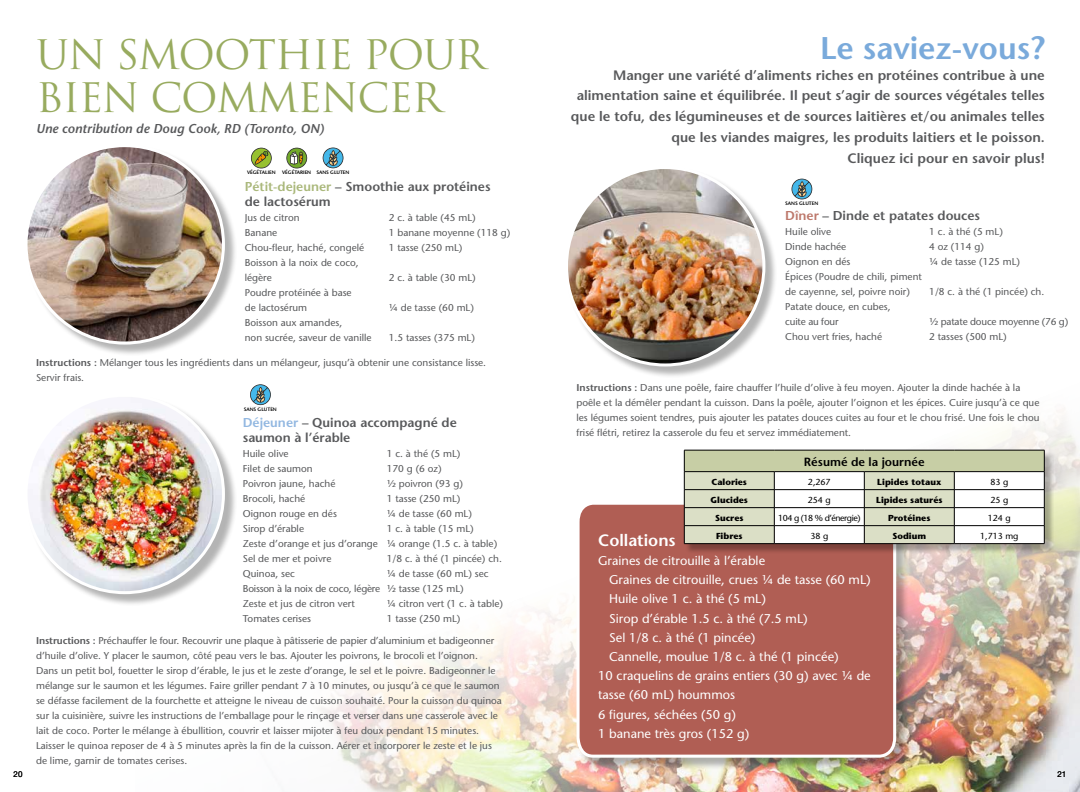
<style>
.page{position:relative;width:1080px;height:792px;background:#fff}
.page>*{position:absolute;margin:0;border:0;box-sizing:border-box;transform-origin:0 0}
.t1{font:39.6px/43px "Trajan";letter-spacing:-.03em;color:#98ab5f}
.t2{font:600 31.3px "Stone Sans";color:#7aaadb}
.t3{font:600 16.5px "Stone Sans";color:#fff}
.t4{font:600 13.7px/20.7px "Stone Sans";color:#58595b;text-align:right}
.t5{font:600 12.9px/15px "Stone Sans";color:#58595b}
.t6{font:italic 600 12.9px "Stone Sans";color:#58595b}
.t7{font:12.7px "Stone Sans";color:#fff}
.t8{font:600 11.9px "Stone Sans";color:#000}
.t9{font:9.9px/15px "Stone Sans";color:#58595b}
.t10{font:9.9px "Stone Sans";letter-spacing:-.02em;color:#58595b}
.t11{font:700 8.7px "Stone Sans";color:#000}
.t12{font:8.7px "Stone Sans";color:#000}
.t13{font:8.7px "Stone Sans";letter-spacing:-.05em;color:#000}
.t14{font:8px "Helvetica Neue LT Pro";color:#000}
.t15{font:600 4.9px "Stone Sans";letter-spacing:-.01em;color:#000}
.s1{color:#aab87b}
.s2{font-weight:600}
.s3{color:#93b8e1}
.s4{color:#bd786b}
</style>
<div class="page">
<img style="left:250px;top:406px;width:830px;height:386px">
<div style="left:578px;top:503px;width:331px;height:268px;background:#000;opacity:.3"></div>
<div style="left:575px;top:500px;width:323px;height:259px;background:#b05e54"></div>
<div style="left:685px;top:451px;width:369px;height:103px;background:#000;opacity:.3"></div>
<svg style="left:684px;top:450px;width:361px;height:94px"></svg>
<hr style="left:684px;top:543px;width:90px;height:1px;background:#000">
<hr style="left:774px;top:543px;width:90px;height:1px;background:#000">
<hr style="left:864px;top:543px;width:90px;height:1px;background:#000">
<hr style="left:954px;top:543px;width:90px;height:1px;background:#000">
<div style="left:26px;top:146px;width:211px;height:211px;background:#000;opacity:.3"></div>
<img style="left:26px;top:146px;width:197px;height:196px">
<div style="left:566px;top:168px;width:212px;height:211px;background:#000;opacity:.3"></div>
<img style="left:566px;top:168px;width:198px;height:197px;border-radius:99px">
<div style="left:26px;top:395px;width:211px;height:212px;background:#000;opacity:.3"></div>
<img style="left:27px;top:397px;width:196px;height:196px">
<svg style="left:251px;top:148px;width:21px;height:20px"></svg>
<svg style="left:286px;top:148px;width:21px;height:20px"></svg>
<svg style="left:250px;top:384px;width:21px;height:21px"></svg>
<svg style="left:792px;top:179px;width:20px;height:20px"></svg>
<svg style="left:323px;top:148px;width:20px;height:20px"></svg>
<h1 class="t1" style="left:36px;top:33px;width:451px">UN SMOOTHIE POUR<br>BIEN COMMENCER</h1>
<h3 class="t6" style="left:36px;top:120px;width:290px">Une contribution de Doug Cook, RD (Toronto, ON)</h3>
<p class="t15" style="left:247px;top:169px;width:30px">VÉGÉTALIEN</p>
<p class="t15" style="left:282px;top:169px;width:31px">VÉGÉTARIEN</p>
<p class="t15" style="left:316px;top:169px;width:35px">SANS GLUTEN</p>
<h3 class="t5" style="left:245px;top:179px;width:247px"><span class="s1">Pétit-dejeuner</span> – Smoothie aux protéines de lactosérum</h3>
<p class="t9" style="left:245px;top:210px;width:56px">Jus de citron</p>
<p class="t9" style="left:389px;top:210px;width:88px">2 c. à table (45 mL)</p>
<p class="t9" style="left:245px;top:225px;width:34px">Banane</p>
<p class="t9" style="left:389px;top:225px;width:123px">1 banane moyenne (118 g)</p>
<p class="t9" style="left:245px;top:240px;width:121px">Chou-fleur, haché, congelé</p>
<p class="t9" style="left:389px;top:240px;width:75px">1 tasse (250 mL)</p>
<p class="t9" style="left:245px;top:255px;width:116px">Boisson à la noix de coco, légère</p>
<p class="t9" style="left:389px;top:270px;width:88px">2 c. à table (30 mL)</p>
<p class="t9" style="left:245px;top:285px;width:108px">Poudre protéinée à base de lactosérum</p>
<p class="t9" style="left:245px;top:315px;width:128px">Boisson aux amandes,<br>non sucrée, saveur de vanille</p>
<p class="t9" style="left:389px;top:300px;width:87px">¼ de tasse (60 mL)</p>
<p class="t9" style="left:389px;top:330px;width:88px">1.5 tasses (375 mL)</p>
<p class="t9" style="left:36px;top:355px;width:452px"><span class="s2">Instructions :</span> Mélanger tous les ingrédients dans un mélangeur, jusqu’à obtenir une consistance lisse.<br>Servir frais.</p>
<p class="t15" style="left:244px;top:406px;width:35px">SANS GLUTEN</p>
<h3 class="t5" style="left:243px;top:415px;width:216px"><span class="s3">Déjeuner</span> – Quinoa accompagné de saumon à l’érable</h3>
<p class="t9" style="left:243px;top:446px;width:47px">Huile olive</p>
<p class="t9" style="left:387px;top:446px;width:75px">1 c. à thé (5 mL)</p>
<p class="t9" style="left:243px;top:461px;width:71px">Filet de saumon</p>
<p class="t9" style="left:387px;top:461px;width:56px">170 g (6 oz)</p>
<p class="t9" style="left:243px;top:476px;width:94px">Poivron jaune, haché</p>
<p class="t9" style="left:387px;top:476px;width:78px">½ poivron (93 g)</p>
<p class="t9" style="left:243px;top:491px;width:64px">Brocoli, haché</p>
<p class="t9" style="left:387px;top:491px;width:75px">1 tasse (250 mL)</p>
<p class="t9" style="left:243px;top:506px;width:96px">Oignon rouge en dés</p>
<p class="t9" style="left:387px;top:506px;width:87px">¼ de tasse (60 mL)</p>
<p class="t9" style="left:243px;top:521px;width:63px">Sirop d’érable</p>
<p class="t9" style="left:243px;top:521px;width:256px;text-indent:144px">1 c. à table (15 mL)<br>Zeste d’orange et jus d’orange ¼ orange (1.5 c. à table)<br>Sel de mer et poivre</p>
<p class="t9" style="left:387px;top:551px;width:117px">1/8 c. à thé (1 pincée) ch.</p>
<p class="t9" style="left:243px;top:566px;width:247px;text-indent:144px">¼ de tasse (60 mL) sec<br>Boisson à la noix de coco, légère ½ tasse (125 mL)<br>Zeste et jus de citron vert</p>
<p class="t9" style="left:243px;top:566px;width:54px">Quinoa, sec</p>
<p class="t9" style="left:387px;top:596px;width:118px">¼ citron vert (1 c. à table)</p>
<p class="t9" style="left:243px;top:611px;width:70px">Tomates cerises</p>
<p class="t9" style="left:387px;top:611px;width:75px">1 tasse (250 mL)</p>
<p class="t9" style="left:36px;top:633px;width:467px"><span class="s2">Instructions :</span> Préchauffer le four. Recouvrir une plaque à pâtisserie de papier d’aluminium et badigeonner d’huile d’olive. Y placer le saumon, côté peau vers le bas. Ajouter les poivrons, le brocoli et l’oignon.<br>Dans un petit bol, fouetter le sirop d’érable, le jus et le zeste d’orange, le sel et le poivre. Badigeonner le mélange sur le saumon et les légumes. Faire griller pendant 7 à 10 minutes, ou jusqu’à ce que le saumon se défasse facilement de la fourchette et atteigne le niveau de cuisson souhaité. Pour la cuisson du quinoa sur la cuisinière, suivre les instructions de l’emballage pour le rinçage et verser dans une casserole avec le lait de coco. Porter le mélange à ébullition, couvrir et laisser mijoter à feu doux pendant 15 minutes.<br>Laisser le quinoa reposer de 4 à 5 minutes après la fin de la cuisson. Aérer et incorporer le zeste et le jus de lime, garnir de tomates cerises.</p>
<h2 class="t2" style="left:820px;top:29px;width:226px">Le saviez-vous?</h2>
<p class="t4" style="left:571px;top:64px;width:475px">Manger une variété d’aliments riches en protéines contribue à une alimentation saine et équilibrée. Il peut s’agir de sources végétales telles que le tofu, des légumineuses et de sources laitières et/ou animales telles que les viandes maigres, les produits laitiers et le poisson.<br>Cliquez ici pour en savoir plus!</p>
<p class="t15" style="left:785px;top:200px;width:35px">SANS GLUTEN</p>
<h3 class="t5" style="left:785px;top:208px;width:196px"><span class="s4">Dîner</span> – Dinde et patates douces</h3>
<p class="t9" style="left:785px;top:224px;width:47px">Huile olive</p>
<p class="t9" style="left:929px;top:224px;width:75px">1 c. à thé (5 mL)</p>
<p class="t9" style="left:785px;top:239px;width:63px">Dinde hachée</p>
<p class="t9" style="left:929px;top:239px;width:56px">4 oz (114 g)</p>
<p class="t9" style="left:785px;top:254px;width:67px">Oignon en dés</p>
<p class="t9" style="left:929px;top:254px;width:92px">¼ de tasse (125 mL)</p>
<p class="t9" style="left:785px;top:269px;width:138px">Épices (Poudre de chili, piment de cayenne, sel, poivre noir)</p>
<p class="t9" style="left:929px;top:284px;width:117px">1/8 c. à thé (1 pincée) ch.</p>
<p class="t9" style="left:785px;top:299px;width:107px">Patate douce, en cubes, cuite au four</p>
<p class="t10" style="left:929px;top:316px;width:140px">½ patate douce moyenne (76 g)</p>
<p class="t9" style="left:785px;top:329px;width:98px">Chou vert fries, haché</p>
<p class="t9" style="left:929px;top:329px;width:79px">2 tasses (500 mL)</p>
<p class="t9" style="left:577px;top:380px;width:464px"><span class="s2">Instructions :</span> Dans une poêle, faire chauffer l’huile d’olive à feu moyen. Ajouter la dinde hachée à la poêle et la démêler pendant la cuisson. Dans la poêle, ajouter l’oignon et les épices. Cuire jusqu’à ce que les légumes soient tendres, puis ajouter les patates douces cuites au four et le chou frisé. Une fois le chou frisé flétri, retirez la casserole du feu et servez immédiatement.</p>
<p class="t8" style="left:804px;top:455px;width:122px">Résumé de la journée</p>
<p class="t11" style="left:712px;top:476px;width:37px">Calories</p>
<p class="t12" style="left:808px;top:477px;width:24px">2,267</p>
<p class="t11" style="left:877px;top:476px;width:66px">Lipides totaux</p>
<p class="t12" style="left:990px;top:477px;width:19px">83 g</p>
<p class="t11" style="left:711px;top:494px;width:39px">Glucides</p>
<p class="t12" style="left:808px;top:495px;width:24px">254 g</p>
<p class="t11" style="left:876px;top:494px;width:68px">Lipides saturés</p>
<p class="t12" style="left:990px;top:495px;width:19px">25 g</p>
<p class="t11" style="left:715px;top:512px;width:30px">Sucres</p>
<p class="t13" style="left:778px;top:513px;width:84px">104 g (18 % d’énergie)</p>
<p class="t11" style="left:888px;top:512px;width:44px">Protéines</p>
<p class="t12" style="left:988px;top:513px;width:24px">124 g</p>
<p class="t11" style="left:716px;top:530px;width:28px">Fibres</p>
<p class="t12" style="left:810px;top:531px;width:19px">38 g</p>
<p class="t11" style="left:893px;top:530px;width:35px">Sodium</p>
<p class="t12" style="left:980px;top:531px;width:40px">1,713 mg</p>
<h3 class="t3" style="left:598px;top:530px;width:79px">Collations</h3>
<p class="t7" style="left:598px;top:553px;width:168px">Graines de citrouille à l’érable</p>
<p class="t7" style="left:609px;top:572px;width:263px">Graines de citrouille, crues ¼ de tasse (60 mL)</p>
<p class="t7" style="left:609px;top:591px;width:158px">Huile olive 1 c. à thé (5 mL)</p>
<p class="t7" style="left:609px;top:610px;width:200px">Sirop d’érable 1.5 c. à thé (7.5 mL)</p>
<p class="t7" style="left:609px;top:630px;width:148px">Sel 1/8 c. à thé (1 pincée)</p>
<p class="t7" style="left:609px;top:649px;width:231px">Cannelle, moulue 1/8 c. à thé (1 pincée)</p>
<p class="t7" style="left:598px;top:668px;width:274px">10 craquelins de grains entiers (30 g) avec ¼ de</p>
<p class="t7" style="left:598px;top:687px;width:138px">tasse (60 mL) hoummos</p>
<p class="t7" style="left:598px;top:706px;width:139px">6 figures, séchées (50 g)</p>
<p class="t7" style="left:598px;top:726px;width:153px">1 banane très gros (152 g)</p>
<p class="t14" style="left:14px;top:769px;width:10px">20</p>
<p class="t14" style="left:1058px;top:769px;width:10px">21</p>
</div>
